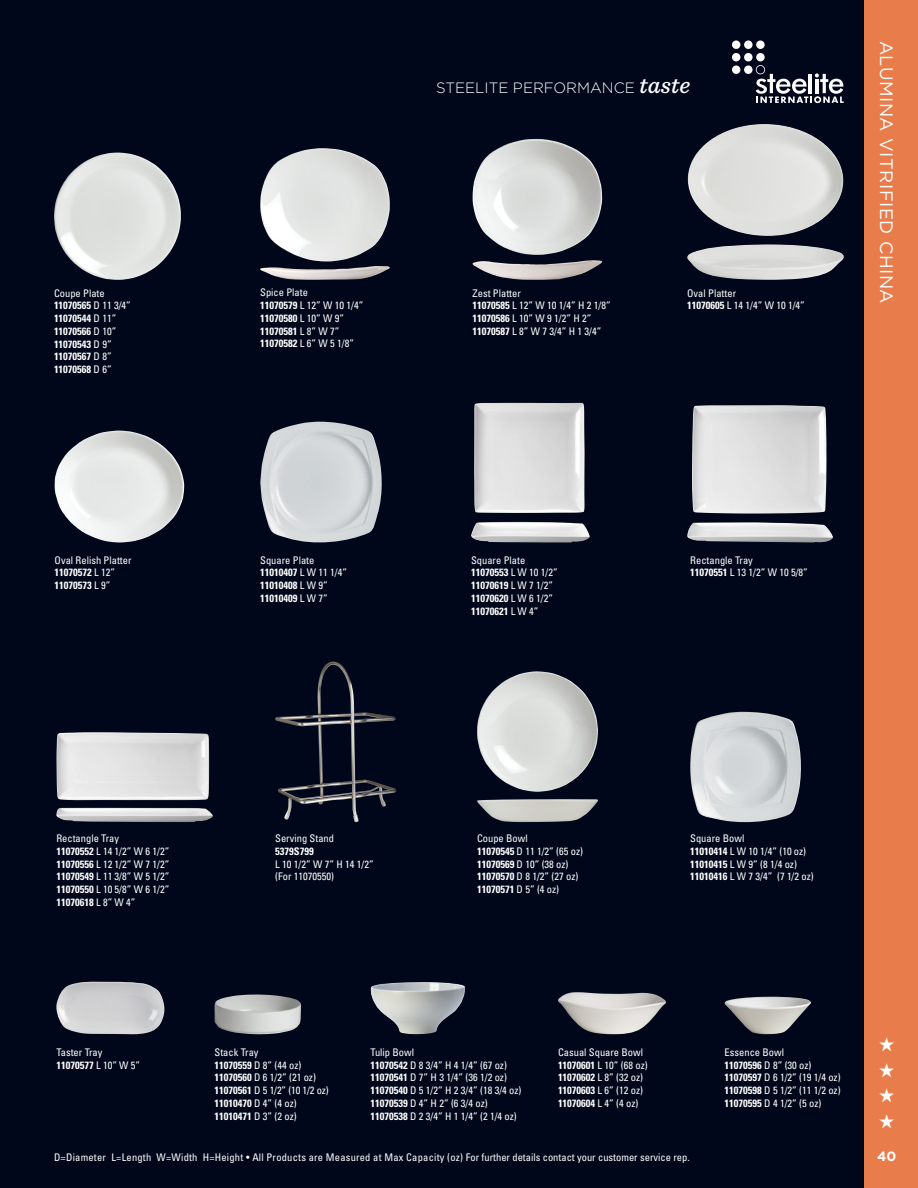
<style>
.page{position:relative;width:918px;height:1188px;background:#00071b}
.page>*{position:absolute;margin:0;border:0;box-sizing:border-box;transform-origin:0 0}
.t1{font:19.5px/25.5px "Zapf Dingbats ITC";color:#fff;text-align:justify}
.t2{font:18px "Gotham";letter-spacing:.03em;color:#fff}
.t3{font:300 15px "Gotham";color:#fff}
.t4{font:700 13.5px "Gotham";color:#fff}
.t5{font:condensed 10.5px/12.8px "Univers LT Std";color:#fff}
.t6{font:condensed 10.5px "Univers LT Std";letter-spacing:.02em;color:#fff}
.t7{font:700 condensed 10.5px/12.8px "Univers LT Std";color:#fff}
.s1{font-weight:400}
.s2{font-weight:700}
.s3{font-family:"Sentinel";font-weight:500;font-style:italic;font-size:24px}
</style>
<div class="page">
<div style="left:732px;top:40px;width:8px;height:9px;background:#fff;border-radius:50%"></div>
<div style="left:732px;top:66px;width:8px;height:8px;background:#fff;border-radius:50%"></div>
<div style="left:732px;top:53px;width:8px;height:8px;background:#fff;border-radius:50%"></div>
<div style="left:756px;top:40px;width:9px;height:9px;background:#fff;border-radius:50%"></div>
<svg style="left:756px;top:65px;width:88px;height:38px"></svg>
<div style="left:756px;top:53px;width:9px;height:8px;background:#fff;border-radius:50%"></div>
<div style="left:744px;top:40px;width:9px;height:9px;background:#fff;border-radius:50%"></div>
<div style="left:744px;top:66px;width:9px;height:8px;background:#fff;border-radius:50%"></div>
<div style="left:744px;top:53px;width:9px;height:8px;background:#fff;border-radius:50%"></div>
<img style="left:54px;top:431px;width:130px;height:112px">
<img style="left:473px;top:139px;width:130px;height:116px">
<img style="left:472px;top:260px;width:130px;height:20px">
<img style="left:688px;top:124px;width:155px;height:112px">
<img style="left:687px;top:244px;width:157px;height:36px">
<img style="left:260px;top:148px;width:130px;height:114px">
<img style="left:260px;top:266px;width:130px;height:14px">
<img style="left:690px;top:712px;width:111px;height:111px">
<img style="left:260px;top:422px;width:122px;height:121px">
<img style="left:477px;top:671px;width:121px;height:121px">
<img style="left:477px;top:799px;width:121px;height:23px">
<img style="left:54px;top:153px;width:127px;height:127px">
<img style="left:371px;top:982px;width:94px;height:52px">
<img style="left:474px;top:403px;width:111px;height:110px">
<img style="left:471px;top:522px;width:119px;height:21px">
<img style="left:687px;top:522px;width:146px;height:21px">
<img style="left:692px;top:405px;width:135px;height:109px">
<img style="left:56px;top:808px;width:157px;height:14px">
<img style="left:56px;top:732px;width:153px;height:69px">
<img style="left:275px;top:662px;width:121px;height:160px">
<img style="left:56px;top:982px;width:109px;height:52px">
<img style="left:214px;top:994px;width:87px;height:40px">
<img style="left:725px;top:997px;width:86px;height:37px">
<img style="left:558px;top:992px;width:108px;height:42px">
<div style="left:864px;top:0;width:54px;height:1188px;background:#e87c4a"></div>
<p class="t7" style="left:54px;top:286px;width:78px"><span class="s1">Coupe Plate<br></span>11070565 <span class="s1">D 11 3/4”<br></span>11070544 <span class="s1">D 11”<br></span>11070566 <span class="s1">D 10”<br></span>11070543 <span class="s1">D 9”<br></span>11070567 <span class="s1">D 8”<br></span>11070568 <span class="s1">D 6”</span></p>
<p class="t5" style="left:55px;top:553px;width:78px">Oval Relish Platter<br><span class="s2">11070572</span> L 12”<br><span class="s2">11070573</span> L 9”</p>
<h3 class="t3" style="left:436px;top:80px;width:256px">STEELITE PERFORMANCE <span class="s3">taste</span></h3>
<p class="t5" style="left:260px;top:286px;width:105px">Spice Plate<br><span class="s2">11070579</span> L 12” W 10 1/4”<br><span class="s2">11070580</span> L 10” W 9”<br><span class="s2">11070581</span> L 8” W 7”<br><span class="s2">11070582</span> L 6” W 5 1/8”</p>
<p class="t5" style="left:473px;top:286px;width:140px">Zest Platter<br><span class="s2">11070585</span> L 12” W 10 1/4” H 2 1/8”<br><span class="s2">11070586</span> L 10” W 9 1/2” H 2”<br><span class="s2">11070587</span> L 8” W 7 3/4” H 1 3/4”</p>
<p class="t5" style="left:687px;top:286px;width:119px">Oval Platter<br><span class="s2">11070605</span> L 14 1/4” W 10 1/4”</p>
<h2 class="t2" style="left:896px;top:40px;width:265px;rotate:90deg">ALUMINA VITRIFIED CHINA</h2>
<p class="t5" style="left:260px;top:553px;width:88px">Square Plate<br><span class="s2">11010407</span> L W 11 1/4”<br><span class="s2">11010408</span> L W 9”<br><span class="s2">11010409</span> L W 7”</p>
<p class="t5" style="left:471px;top:553px;width:88px">Square Plate<br><span class="s2">11070553</span> L W 10 1/2”<br><span class="s2">11070619</span> L W 7 1/2”<br><span class="s2">11070620</span> L W 6 1/2”<br><span class="s2">11070621</span> L W 4”</p>
<p class="t5" style="left:690px;top:553px;width:119px">Rectangle Tray<br><span class="s2">11070551</span> L 13 1/2” W 10 5/8”</p>
<p class="t5" style="left:56px;top:832px;width:115px">Rectangle Tray<br><span class="s2">11070552</span> L 14 1/2” W 6 1/2”<br><span class="s2">11070556</span> L 12 1/2” W 7 1/2”<br><span class="s2">11070549</span> L 11 3/8” W 5 1/2”<br><span class="s2">11070550</span> L 10 5/8” W 6 1/2”<br><span class="s2">11070618</span> L 8” W 4”</p>
<p class="t5" style="left:275px;top:832px;width:60px">Serving Stand</p>
<p class="t7" style="left:275px;top:845px;width:40px">5379S799</p>
<p class="t5" style="left:275px;top:857px;width:100px">L 10 1/2” W 7” H 14 1/2” (For 11070550)</p>
<p class="t5" style="left:477px;top:832px;width:108px">Coupe Bowl<br><span class="s2">11070545</span> D 11 1/2” (65 oz)<br><span class="s2">11070569</span> D 10” (38 oz)<br><span class="s2">11070570</span> D 8 1/2” (27 oz)<br><span class="s2">11070571</span> D 5” (4 oz)</p>
<p class="t5" style="left:690px;top:832px;width:125px">Square Bowl<br><span class="s2">11010414</span> L W 10 1/4” (10 oz)<br><span class="s2">11010415</span> L W 9” (8 1/4 oz)<br><span class="s2">11010416</span> L W 7 3/4” (7 1/2 oz)</p>
<p class="t5" style="left:56px;top:1046px;width:85px">Taster Tray<br><span class="s2">11070577</span> L 10” W 5”</p>
<p class="t5" style="left:215px;top:1046px;width:116px">Stack Tray<br><span class="s2">11070559</span> D 8” (44 oz)<br><span class="s2">11070560</span> D 6 1/2” (21 oz)<br><span class="s2">11070561</span> D 5 1/2” (10 1/2 oz)<br><span class="s2">11010470</span> D 4” (4 oz)<br><span class="s2">11010471</span> D 3” (2 oz)</p>
<p class="t5" style="left:725px;top:1046px;width:118px">Essence Bowl<br><span class="s2">11070596</span> D 8” (30 oz)<br><span class="s2">11070597</span> D 6 1/2” (19 1/4 oz)<br><span class="s2">11070598</span> D 5 1/2” (11 1/2 oz)<br><span class="s2">11070595</span> D 4 1/2” (5 oz)</p>
<p class="t5" style="left:558px;top:1046px;width:91px">Casual Square Bowl<br><span class="s2">11070601</span> L 10” (68 oz)<br><span class="s2">11070602</span> L 8” (32 oz)<br><span class="s2">11070603</span> L 6” (12 oz)<br><span class="s2">11070604</span> L 4” (4 oz)</p>
<p class="t5" style="left:371px;top:1046px;width:152px">Tulip Bowl<br><span class="s2">11070542</span> D 8 3/4” H 4 1/4” (67 oz)<br><span class="s2">11070541</span> D 7” H 3 1/4” (36 1/2 oz)<br><span class="s2">11070540</span> D 5 1/2” H 2 3/4” (18 3/4 oz)<br><span class="s2">11070539</span> D 4” H 2” (6 3/4 oz)<br><span class="s2">11070538</span> D 2 3/4” H 1 1/4” (2 1/4 oz)</p>
<p class="t6" style="left:54px;top:1150px;width:637px">D=Diameter L=Length W=Width H=Height • All Products are Measured at Max Capacity (oz) For further details contact your customer service rep.</p>
<h1 class="t1" style="left:879px;top:1032px;width:17px">★ ★ ★ ★</h1>
<p class="t4" style="left:877px;top:1148px;width:21px">40</p>
</div>
